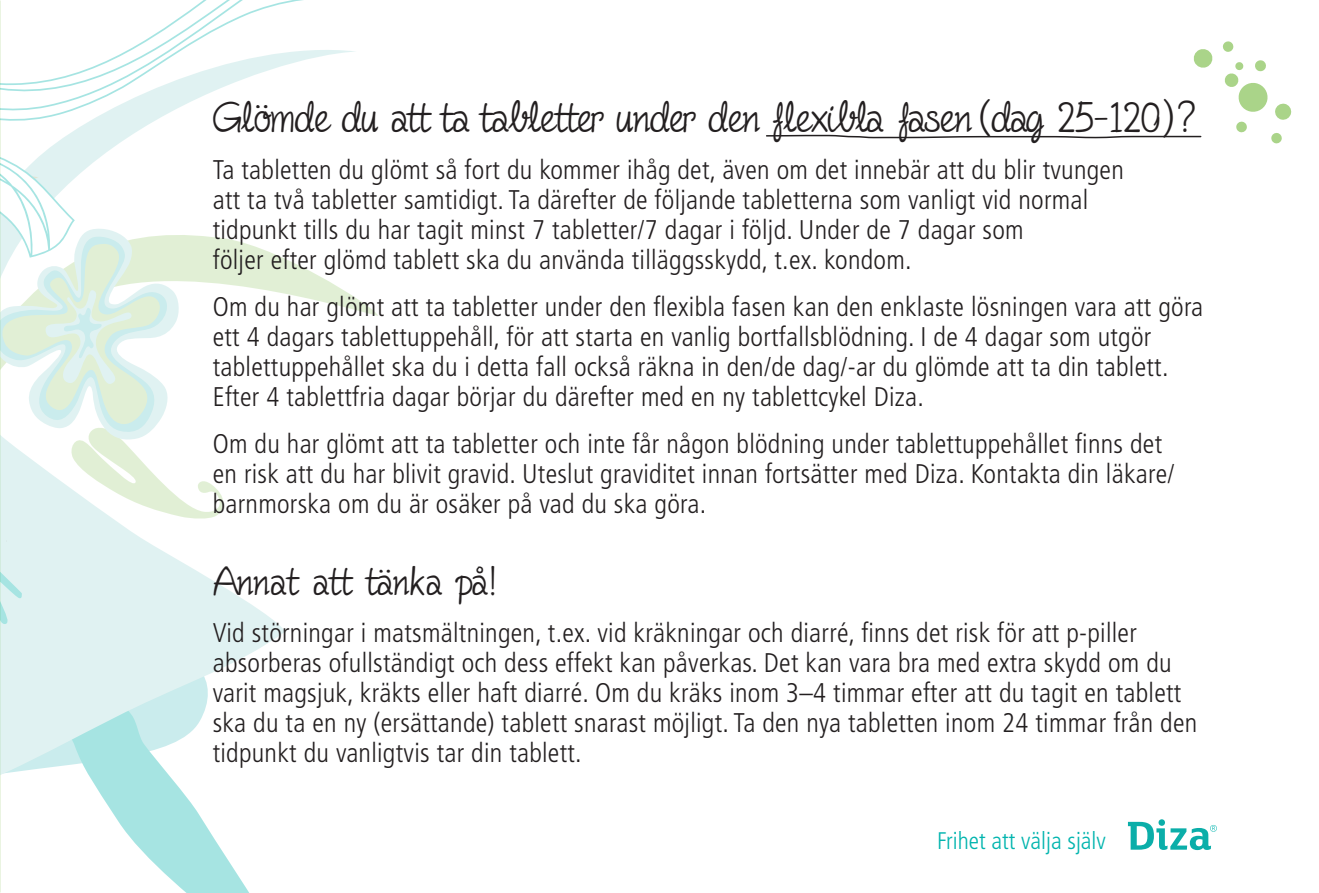
<style>
.page{position:relative;width:1319px;height:893px;background:#fff}
.page>*{position:absolute;margin:0;border:0;box-sizing:border-box;transform-origin:0 0}
.Mellis{font:48px "Fineliner Script";color:#231f20}
.Mellis-2{font:45px "Fineliner Script";letter-spacing:.02em;color:#231f20}
.Brödtext{font:300 condensed 27px/30px "Frutiger";letter-spacing:.01em;color:#231f20}
.t1{font:300 condensed 24px "Frutiger";color:#00b4ae}
</style>
<div class="page">
<svg style="left:1127px;top:819px;width:89px;height:31px"></svg>
<svg style="left:285px;top:259px;width:72px;height:52px"></svg>
<svg style="left:227px;top:239px;width:58px;height:427px"></svg>
<svg style="left:0;top:0;width:355px;height:100px"></svg>
<svg style="left:0;top:100px;width:227px;height:793px"></svg>
<svg style="left:1274px;top:103px;width:17px;height:17px"></svg>
<svg style="left:1235px;top:121px;width:11px;height:12px"></svg>
<div style="left:1222px;top:41px;width:11px;height:11px;background:#aad489;border-radius:50%"></div>
<svg style="left:1270px;top:132px;width:11px;height:12px"></svg>
<svg style="left:1193px;top:49px;width:20px;height:19px"></svg>
<svg style="left:1224px;top:60px;width:44px;height:52px"></svg>
<svg style="left:766px;top:134px;width:435px;height:5px"></svg>
<p class="Mellis" style="left:213px;top:92px;width:984px">Glömde du att ta tabletter under den flexibla fasen (dag 25-120)?</p>
<p class="Brödtext" style="left:213px;top:155px;width:912px">Ta tabletten du glömt så fort du kommer ihåg det, även om det innebär att du blir tvungen att ta två tabletter samtidigt. Ta därefter de följande tabletterna som vanligt vid normal tidpunkt tills du har tagit minst 7 tabletter/7 dagar i följd. Under de 7 dagar som<br>följer efter glömd tablett ska du använda tilläggsskydd, t.ex. kondom.</p>
<p class="Brödtext" style="left:213px;top:292px;width:991px">Om du har glömt att ta tabletter under den flexibla fasen kan den enklaste lösningen vara att göra ett 4 dagars tablettuppehåll, för att starta en vanlig bortfallsblödning. I de 4 dagar som utgör tablettuppehållet ska du i detta fall också räkna in den/de dag/-ar du glömde att ta din tablett.<br>Efter 4 tablettfria dagar börjar du därefter med en ny tablettcykel Diza.</p>
<p class="Brödtext" style="left:213px;top:429px;width:963px">Om du har glömt att ta tabletter och inte får någon blödning under tablettuppehållet finns det en risk att du har blivit gravid. Uteslut graviditet innan fortsätter med Diza. Kontakta din läkare/ barnmorska om du är osäker på vad du ska göra.</p>
<p class="Mellis-2" style="left:213px;top:557px;width:285px">Annat att tänka på!</p>
<p class="Brödtext" style="left:213px;top:618px;width:985px">Vid störningar i matsmältningen, t.ex. vid kräkningar och diarré, finns det risk för att p-piller absorberas ofullständigt och dess effekt kan påverkas. Det kan vara bra med extra skydd om du varit magsjuk, kräkts eller haft diarré. Om du kräks inom 3–4 timmar efter att du tagit en tablett ska du ta en ny (ersättande) tablett snarast möjligt. Ta den nya tabletten inom 24 timmar från den tidpunkt du vanligtvis tar din tablett.</p>
<p class="t1" style="left:937px;top:827px;width:170px">Frihet att välja själv</p>
</div>
